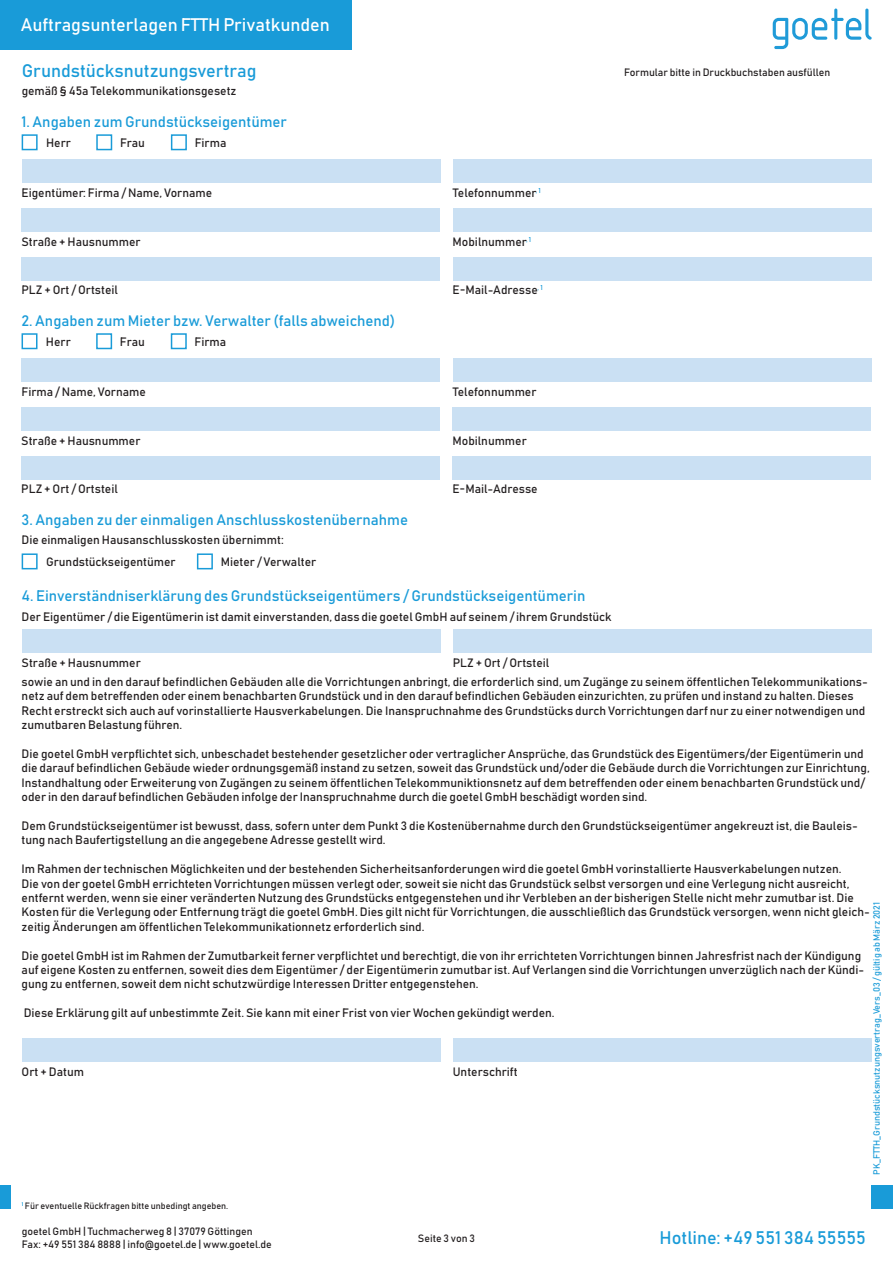
<style>
.page{position:relative;width:893px;height:1263px;background:#fff}
.page>*{position:absolute;margin:0;border:0;box-sizing:border-box;transform-origin:0 0}
.t1{font:18px "Bahnschrift";color:#199bd8}
.t2{font:18px "Bahnschrift";color:#fff}
.t3{font:15px "Bahnschrift";color:#199bd8}
.t4{font:12px/14.4px "Bahnschrift";color:#231f20}
.t5{font:10.5px/12.6px "Bahnschrift";color:#231f20}
.t6{font:9px "Bahnschrift";color:#199bd8}
.t7{font:9px "Bahnschrift";color:#231f20}
</style>
<div class="page">
<div style="left:0;top:0;width:351px;height:50px;background:#199bd8"></div>
<svg style="left:773px;top:9px;width:99px;height:40px"></svg>
<div style="left:0;top:1185px;width:11px;height:24px;background:#199bd8"></div>
<div style="left:872px;top:1185px;width:21px;height:24px;background:#199bd8"></div>
<div style="left:171px;top:134px;width:16px;height:16px;background:#fff;border:2px solid #199bd8"></div>
<div style="left:96px;top:134px;width:16px;height:16px;background:#fff;border:2px solid #199bd8"></div>
<div style="left:22px;top:134px;width:16px;height:16px;background:#fff;border:2px solid #199bd8"></div>
<div style="left:22px;top:160px;width:419px;height:23px;background:#cae0f3"></div>
<div style="left:453px;top:160px;width:419px;height:23px;background:#cae0f3"></div>
<div style="left:21px;top:208px;width:419px;height:24px;background:#cae0f3"></div>
<div style="left:453px;top:208px;width:418px;height:24px;background:#cae0f3"></div>
<div style="left:21px;top:257px;width:419px;height:24px;background:#cae0f3"></div>
<div style="left:453px;top:257px;width:418px;height:24px;background:#cae0f3"></div>
<div style="left:171px;top:333px;width:16px;height:16px;background:#fff;border:2px solid #199bd8"></div>
<div style="left:96px;top:333px;width:16px;height:16px;background:#fff;border:2px solid #199bd8"></div>
<div style="left:22px;top:333px;width:16px;height:16px;background:#fff;border:2px solid #199bd8"></div>
<div style="left:22px;top:359px;width:418px;height:23px;background:#cae0f3"></div>
<div style="left:453px;top:359px;width:419px;height:23px;background:#cae0f3"></div>
<div style="left:21px;top:407px;width:419px;height:24px;background:#cae0f3"></div>
<div style="left:452px;top:407px;width:419px;height:24px;background:#cae0f3"></div>
<div style="left:21px;top:456px;width:419px;height:24px;background:#cae0f3"></div>
<div style="left:452px;top:456px;width:419px;height:24px;background:#cae0f3"></div>
<div style="left:197px;top:553px;width:16px;height:16px;background:#fff;border:2px solid #199bd8"></div>
<div style="left:22px;top:553px;width:16px;height:16px;background:#fff;border:2px solid #199bd8"></div>
<div style="left:22px;top:630px;width:419px;height:23px;background:#cae0f3"></div>
<div style="left:453px;top:630px;width:419px;height:23px;background:#cae0f3"></div>
<div style="left:22px;top:1038px;width:419px;height:24px;background:#cae0f3"></div>
<div style="left:453px;top:1038px;width:419px;height:24px;background:#cae0f3"></div>
<h1 class="t2" style="left:21px;top:14px;width:311px">Auftragsunterlagen FTTH Privatkunden</h1>
<h1 class="t1" style="left:22px;top:59px;width:236px">Grundstücksnutzungsvertrag</h1>
<p class="t3" style="left:22px;top:113px;width:267px">1. Angaben zum Grundstückseigentümer</p>
<p class="t4" style="left:46px;top:135px;width:26px">Herr</p>
<p class="t4" style="left:120px;top:135px;width:26px">Frau</p>
<p class="t4" style="left:195px;top:135px;width:33px">Firma</p>
<p class="t4" style="left:22px;top:84px;width:216px">gemäß § 45a Telekommunikationsgesetz</p>
<p class="t4" style="left:22px;top:185px;width:192px">Eigentümer: Firma / Name, Vorname</p>
<p class="t4" style="left:453px;top:185px;width:90px">Telefonnummer<sup>,</sup> <sup>1</sup></p>
<p class="t4" style="left:21px;top:234px;width:121px">Straße + Hausnummer</p>
<p class="t4" style="left:453px;top:234px;width:80px">Mobilnummer<sup>,</sup> <sup>1</sup></p>
<p class="t4" style="left:21px;top:283px;width:98px">PLZ + Ort / Ortsteil</p>
<p class="t4" style="left:453px;top:283px;width:92px">E-Mail-Adresse<sup>,</sup> <sup>1</sup></p>
<p class="t3" style="left:22px;top:311px;width:375px">2. Angaben zum Mieter bzw. Verwalter (falls abweichend)</p>
<p class="t4" style="left:46px;top:334px;width:26px">Herr</p>
<p class="t4" style="left:120px;top:334px;width:26px">Frau</p>
<p class="t4" style="left:195px;top:334px;width:33px">Firma</p>
<p class="t4" style="left:22px;top:384px;width:126px">Firma / Name, Vorname</p>
<p class="t4" style="left:453px;top:384px;width:85px">Telefonnummer</p>
<p class="t4" style="left:21px;top:433px;width:121px">Straße + Hausnummer</p>
<p class="t4" style="left:452px;top:433px;width:76px">Mobilnummer</p>
<p class="t4" style="left:21px;top:482px;width:98px">PLZ + Ort / Ortsteil</p>
<p class="t4" style="left:452px;top:482px;width:87px">E-Mail-Adresse</p>
<p class="t3" style="left:22px;top:510px;width:388px">3. Angaben zu der einmaligen Anschlusskostenübernahme</p>
<p class="t4" style="left:46px;top:554px;width:131px">Grundstückseigentümer</p>
<p class="t4" style="left:221px;top:554px;width:97px">Mieter / Verwalter</p>
<p class="t4" style="left:22px;top:533px;width:264px">Die einmaligen Hausanschlusskosten übernimmt:</p>
<p class="t5" style="left:624px;top:66px;width:208px">Formular bitte in Druckbuchstaben ausfüllen</p>
<p class="t3" style="left:22px;top:587px;width:565px">4. Einverständniserklärung des Grundstückseigentümers / Grundstückseigentümerin</p>
<p class="t4" style="left:22px;top:609px;width:591px">Der Eigentümer / die Eigentümerin ist damit einverstanden, dass die goetel GmbH auf seinem / ihrem Grundstück</p>
<p class="t4" style="left:22px;top:655px;width:121px">Straße + Hausnummer</p>
<p class="t4" style="left:22px;top:653px;width:848px;line-height:19.2px;text-indent:431px">PLZ + Ort / Ortsteil<br>sowie an und in den darauf befindlichen Gebäuden alle die Vorrichtungen anbringt, die erforderlich sind, um Zugänge zu seinem öffentlichen Telekommunikations-</p>
<p class="t4" style="left:22px;top:689px;width:845px">netz auf dem betreffenden oder einem benachbarten Grundstück und in den darauf befindlichen Gebäuden einzurichten, zu prüfen und instand zu halten. Dieses<br>Recht erstreckt sich auch auf vorinstallierte Hausverkabelungen. Die Inanspruchnahme des Grundstücks durch Vorrichtungen darf nur zu einer notwendigen und zumutbaren Belastung führen.</p>
<p class="t4" style="left:22px;top:746px;width:850px">Die goetel GmbH verpflichtet sich, unbeschadet bestehender gesetzlicher oder vertraglicher Ansprüche, das Grundstück des Eigentümers/der Eigentümerin und die darauf befindlichen Gebäude wieder ordnungsgemäß instand zu setzen, soweit das Grundstück und/oder die Gebäude durch die Vorrichtungen zur Einrichtung, Instandhaltung oder Erweiterung von Zugängen zu seinem öffentlichen Telekommuniktionsnetz auf dem betreffenden oder einem benachbarten Grundstück und/ oder in den darauf befindlichen Gebäuden infolge der Inanspruchnahme durch die goetel GmbH beschädigt worden sind.</p>
<p class="t4" style="left:22px;top:818px;width:838px">Dem Grundstückseigentümer ist bewusst, dass, sofern unter dem Punkt 3 die Kostenübernahme durch den Grundstückseigentümer angekreuzt ist, die Bauleis&shy;tung nach Baufertigstellung an die angegebene Adresse gestellt wird.</p>
<p class="t4" style="left:22px;top:861px;width:850px">Im Rahmen der technischen Möglichkeiten und der bestehenden Sicherheitsanforderungen wird die goetel GmbH vorinstallierte Hausverkabelungen nutzen.<br>Die von der goetel GmbH errichteten Vorrichtungen müssen verlegt oder, soweit sie nicht das Grundstück selbst versorgen und eine Verlegung nicht ausreicht, entfernt werden, wenn sie einer veränderten Nutzung des Grundstücks entgegenstehen und ihr Verbleben an der bisherigen Stelle nicht mehr zumutbar ist. Die Kosten für die Verlegung oder Entfernung trägt die goetel GmbH. Dies gilt nicht für Vorrichtungen, die ausschließlich das Grundstück versorgen, wenn nicht gleich&shy;zeitig Änderungen am öffentlichen Telekommunikationnetz erforderlich sind.</p>
<p class="t4" style="left:22px;top:948px;width:844px">Die goetel GmbH ist im Rahmen der Zumutbarkeit ferner verpflichtet und berechtigt, die von ihr errichteten Vorrichtungen binnen Jahresfrist nach der Kündigung auf eigene Kosten zu entfernen, soweit dies dem Eigentümer / der Eigentümerin zumutbar ist. Auf Verlangen sind die Vorrichtungen unverzüglich nach der Kündi&shy;gung zu entfernen, soweit dem nicht schutzwürdige Interessen Dritter entgegenstehen.</p>
<p class="t4" style="left:24px;top:1005px;width:532px">Diese Erklärung gilt auf unbestimmte Zeit. Sie kann mit einer Frist von vier Wochen gekündigt werden.</p>
<p class="t6" style="left:871px;top:1175px;width:274px;rotate:-90deg">PK_FTTH_Grundstücksnutzungsvertrag_Vers_03 / gültig ab März 2021</p>
<p class="t4" style="left:22px;top:1064px;width:64px">Ort + Datum</p>
<p class="t4" style="left:453px;top:1064px;width:66px">Unterschrift</p>
<p class="t7" style="left:22px;top:1200px;width:208px"><sup>1</sup> Für eventuelle Rückfragen bitte unbedingt angeben.</p>
<p class="t5" style="left:22px;top:1225px;width:252px">goetel GmbH | Tuchmacherweg 8 | 37079 Göttingen<br>Fax: +49 551 384 8888 | info@goetel.de | www.goetel.de</p>
<p class="t5" style="left:418px;top:1231px;width:59px">Seite 3 von 3</p>
<h1 class="t1" style="left:659px;top:1227px;width:208px">Hotline: +49 551 384 55555</h1>
</div>
